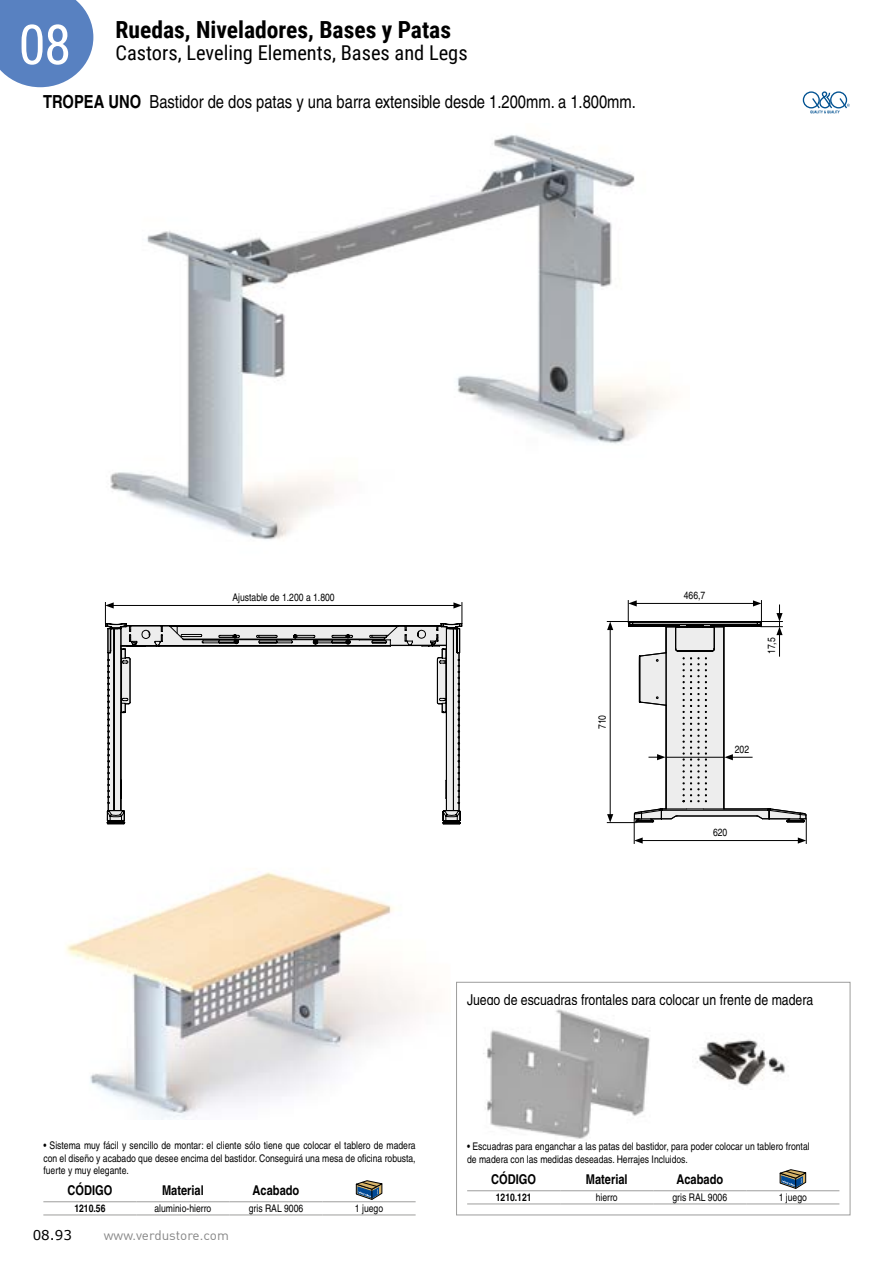
<style>
.page{position:relative;width:893px;height:1263px;background:#fff}
.page>*{position:absolute;margin:0;border:0;box-sizing:border-box;transform-origin:0 0}
.t1{font:55.2px "Roboto Condensed";color:#fff}
.t2{font:700 23.55px "Roboto Condensed";color:#000}
.t3{font:20.4px "Roboto Condensed";color:#000}
.t4{font:condensed 18px "Helvetica";color:#000}
.t5{font:condensed 15px "Helvetica";color:#000}
.t6{font:700 condensed 13.5px "Helvetica";color:#000}
.t7{font:13.5px "DIN";color:#878787}
.t8{font:13.5px "Verdana";color:#000}
.t9{font:condensed 10.5px/12.6px "Helvetica";color:#000;text-align:justify}
.t10{font:700 condensed 10.5px "Helvetica";color:#000}
.s1{font-weight:700}
</style>
<div class="page">
<svg style="left:0;top:0;width:93px;height:87px;background:#6b8fc8"></svg>
<div style="left:803px;top:91px;width:17px;height:17px;border:1px solid #005191;border-radius:50%"></div>
<svg style="left:810px;top:91px;width:40px;height:23px"></svg>
<hr style="left:43px;top:1201px;width:93px;height:1px;background:#9d9d9c">
<hr style="left:136px;top:1201px;width:93px;height:1px;background:#9d9d9c">
<hr style="left:229px;top:1201px;width:94px;height:1px;background:#9d9d9c">
<hr style="left:323px;top:1201px;width:93px;height:1px;background:#9d9d9c">
<hr style="left:43px;top:1214px;width:93px;height:1px;background:#9d9d9c">
<hr style="left:136px;top:1214px;width:93px;height:1px;background:#9d9d9c">
<hr style="left:229px;top:1214px;width:94px;height:1px;background:#9d9d9c">
<hr style="left:323px;top:1214px;width:93px;height:1px;background:#9d9d9c">
<svg style="left:356px;top:1180px;width:26px;height:19px"></svg>
<div style="left:456px;top:982px;width:394px;height:233px;border:1px solid #9d9d9c"></div>
<img style="left:483px;top:1009px;width:167px;height:130px">
<img style="left:697px;top:1039px;width:89px;height:47px">
<hr style="left:467px;top:1190px;width:93px;height:1px;background:#9d9d9c">
<hr style="left:560px;top:1190px;width:93px;height:1px;background:#9d9d9c">
<hr style="left:653px;top:1190px;width:93px;height:1px;background:#9d9d9c">
<hr style="left:746px;top:1190px;width:93px;height:1px;background:#9d9d9c">
<hr style="left:467px;top:1203px;width:93px;height:1px;background:#9d9d9c">
<hr style="left:560px;top:1203px;width:93px;height:1px;background:#9d9d9c">
<hr style="left:653px;top:1203px;width:93px;height:1px;background:#9d9d9c">
<hr style="left:746px;top:1203px;width:93px;height:1px;background:#9d9d9c">
<svg style="left:780px;top:1169px;width:26px;height:19px"></svg>
<img style="left:110px;top:135px;width:559px;height:405px">
<svg style="left:106px;top:647px;width:355px;height:178px"></svg>
<svg style="left:105px;top:602px;width:358px;height:45px"></svg>
<svg style="left:607px;top:600px;width:200px;height:244px"></svg>
<img style="left:66px;top:872px;width:364px;height:248px">
<h2 class="t2" style="left:115px;top:13px;width:337px">Ruedas, Niveladores, Bases y Patas</h2>
<h1 class="t1" style="left:18px;top:6px;width:54px">08</h1>
<h3 class="t3" style="left:115px;top:39px;width:354px">Castors, Leveling Elements, Bases and Legs</h3>
<h3 class="t4" style="left:43px;top:91px;width:594px"><span class="s1">TROPEA UNO</span> Bastidor de dos patas y una barra extensible desde 1.200mm. a 1.800mm.</h3>
<p class="t9" style="left:232px;top:591px;width:104px">Ajustable de 1.200 a 1.800</p>
<p class="t9" style="left:596px;top:729px;width:16px;rotate:-90deg">710</p>
<p class="t9" style="left:684px;top:589px;width:23px">466,7</p>
<p class="t9" style="left:765px;top:654px;width:18px;rotate:-90deg">17,5</p>
<p class="t9" style="left:735px;top:743px;width:16px">202</p>
<p class="t9" style="left:713px;top:826px;width:16px">620</p>
<h3 class="t5" style="left:467px;top:990px;width:348px">Juego de escuadras frontales para colocar un frente de madera</h3>
<p class="t9" style="left:43px;top:1139px;width:374px">• Sistema muy fácil y sencillo de montar: el cliente sólo tiene que colocar el tablero de madera con el diseño y acabado que desee encima del bastidor. Conseguirá una mesa de oficina robusta, fuerte y muy elegante.</p>
<p class="t6" style="left:67px;top:1182px;width:46px">CÓDIGO</p>
<p class="t6" style="left:162px;top:1182px;width:43px">Material</p>
<p class="t6" style="left:253px;top:1182px;width:48px">Acabado</p>
<p class="t10" style="left:74px;top:1202px;width:33px">1210.56</p>
<p class="t9" style="left:154px;top:1202px;width:58px">aluminio-hierro</p>
<p class="t9" style="left:249px;top:1202px;width:56px">gris RAL 9006</p>
<p class="t9" style="left:355px;top:1202px;width:30px">1 juego</p>
<p class="t8" style="left:33px;top:1226px;width:41px">08.93</p>
<p class="t7" style="left:104px;top:1226px;width:127px">www.verdustore.com</p>
<p class="t9" style="left:467px;top:1140px;width:344px">• Escuadras para enganchar a las patas del bastidor, para poder colocar un tablero frontal de madera con las medidas deseadas. Herrajes Incluidos.</p>
<p class="t6" style="left:491px;top:1171px;width:46px">CÓDIGO</p>
<p class="t6" style="left:586px;top:1171px;width:43px">Material</p>
<p class="t6" style="left:676px;top:1171px;width:48px">Acabado</p>
<p class="t10" style="left:496px;top:1191px;width:37px">1210.121</p>
<p class="t9" style="left:596px;top:1191px;width:24px">hierro</p>
<p class="t9" style="left:672px;top:1191px;width:56px">gris RAL 9006</p>
<p class="t9" style="left:779px;top:1191px;width:30px">1 juego</p>
</div>
